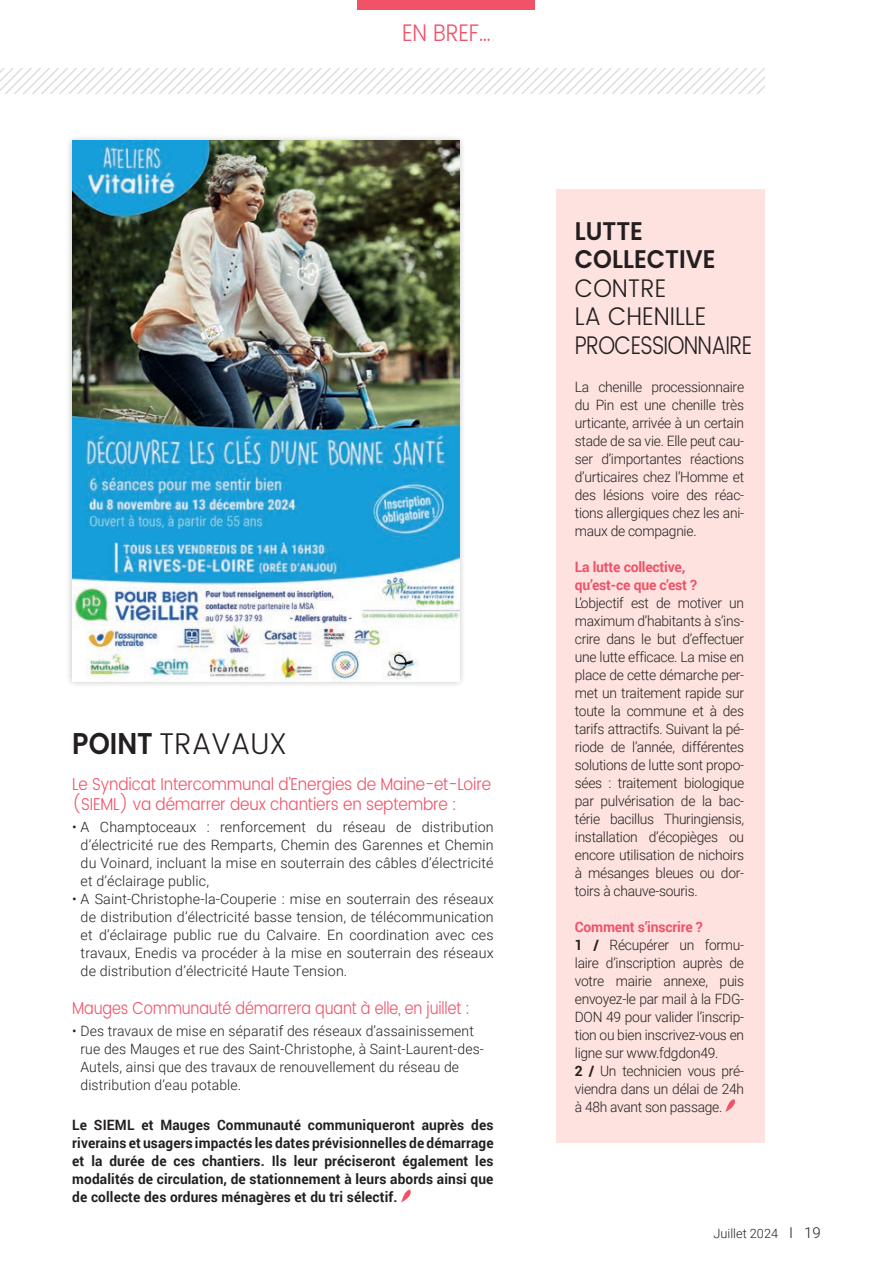
<style>
.page{position:relative;width:893px;height:1263px;background:#fff}
.page>*{position:absolute;margin:0;border:0;box-sizing:border-box;transform-origin:0 0}
.t1{font:300 30px "Poppins";color:#231f20;scale:.96 1}
.t2{font:300 25.5px/28.5px "Poppins";letter-spacing:-.03em;color:#231f20;scale:.93 1}
.t3{font:600 25.5px/28.5px "Poppins";color:#231f20;scale:.94 1}
.t4{font:300 24px "Poppins";letter-spacing:-.01em;color:#f05268;scale:.9 1}
.t5{font:300 17.25px/19.8px "Poppins";letter-spacing:-.01em;color:#f05268;scale:.9 1}
.t6{font:300 17.25px "Poppins";letter-spacing:-.01em;color:#f05268;scale:.85 1}
.t7{font:300 14.25px/18px "Roboto";letter-spacing:-.02em;color:#231f20;text-align:justify}
.t8{font:700 14.25px/18px "Roboto";letter-spacing:.01em;color:#231f20;text-align:justify;scale:.96 1}
.t9{font:300 14.25px/18px "Roboto";letter-spacing:.01em;color:#231f20}
.t10{font:700 14.25px/18px "Roboto";letter-spacing:-.015em;color:#f05268}
.t11{font:300 12.75px "Roboto";color:#231f20}
.s1{font-weight:600}
.s2{font-weight:700;color:#f05268}
.s3{font-weight:700}
.s4{font-size:15px}
</style>
<div class="page">
<svg style="left:0;top:68px;width:764px;height:25px"></svg>
<div style="left:358px;top:0;width:177px;height:10px;background:#f05268"></div>
<svg style="left:401px;top:1189px;width:10px;height:13px"></svg>
<div style="left:556px;top:190px;width:208px;height:953px;background:#fde2df"></div>
<div style="left:65px;top:134px;width:401px;height:554px;background:#231f20;opacity:.3"></div>
<img style="left:72px;top:141px;width:387px;height:540px">
<svg style="left:725px;top:1099px;width:10px;height:13px"></svg>
<h3 class="t4" style="left:402px;top:15px;width:100px">EN BREF…</h3>
<h1 class="t1" style="left:72px;top:722px;width:225px"><span class="s1">POINT</span> TRAVAUX</h1>
<p class="t5" style="left:72px;top:775px;width:467px">Le Syndicat Intercommunal d’Energies de Maine-et-Loire (SIEML) va démarrer deux chantiers en septembre :</p>
<p class="t7" style="left:81px;top:817px;width:414px;text-indent:-8px">• A Champtoceaux : renforcement du réseau de distribution d’électricité rue des Remparts, Chemin des Garennes et Chemin du Voinard, incluant la mise en souterrain des câbles d’électricité et d’éclairage public,</p>
<p class="t7" style="left:81px;top:889px;width:414px;text-indent:-8px">• A Saint-Christophe-la-Couperie : mise en souterrain des réseaux de distribution d’électricité basse tension, de télécommunication et d’éclairage public rue du Calvaire. En coordination avec ces travaux, Enedis va procéder à la mise en souterrain des réseaux de distribution d’électricité Haute Tension.</p>
<p class="t6" style="left:72px;top:995px;width:469px">Mauges Communauté démarrera quant à elle, en juillet :</p>
<p class="t9" style="left:80px;top:1021px;width:405px;text-indent:-8px">• Des travaux de mise en séparatif des réseaux d’assainissement rue des Mauges et rue des Saint-Christophe, à Saint-Laurent-des-Autels, ainsi que des travaux de renouvellement du réseau de distribution d’eau potable.</p>
<p class="t8" style="left:72px;top:1116px;width:440px">Le SIEML et Mauges Communauté communiqueront auprès des riverains et usagers impactés les dates prévisionnelles de démarrage et la durée de ces chantiers. Ils leur préciseront également les modalités de circulation, de stationnement à leurs abords ainsi que de collecte des ordures ménagères et du tri sélectif.</p>
<h2 class="t3" style="left:575px;top:217px;width:151px">LUTTE<br>COLLECTIVE</h2>
<h2 class="t2" style="left:575px;top:274px;width:192px">CONTRE<br>LA CHENILLE<br>PROCESSIONNAIRE</h2>
<p class="t7" style="left:575px;top:377px;width:171px">La chenille processionnaire du Pin est une chenille très urticante, arrivée à un certain stade de sa vie. Elle peut cau&shy;ser d’importantes réactions d’urticaires chez l’Homme et des lésions voire des réac&shy;tions allergiques chez les ani&shy;maux de compagnie.</p>
<p class="t10" style="left:575px;top:557px;width:124px">La lutte collective, qu’est-ce que c’est ?</p>
<p class="t7" style="left:575px;top:593px;width:171px">L’objectif est de motiver un maximum d’habitants à s’ins&shy;crire dans le but d’effectuer une lutte efficace. La mise en place de cette démarche per&shy;met un traitement rapide sur toute la commune et à des tarifs attractifs. Suivant la pé&shy;riode de l’année, différentes solutions de lutte sont propo&shy;sées : traitement biologique par pulvérisation de la bac&shy;térie bacillus Thuringiensis, installation d’écopièges ou encore utilisation de nichoirs à mésanges bleues ou dor&shy;toirs à chauve-souris.</p>
<p class="t7" style="left:575px;top:917px;width:171px;text-align:left"><span class="s2">Comment s’inscrire ?<br></span><span class="s3">1 /</span> Récupérer un formu&shy;laire d’inscription auprès de votre mairie annexe, puis envoyez-le par mail à la FDG-<br>DON 49 pour valider l’inscrip&shy;tion ou bien inscrivez-vous en ligne sur www.fdgdon49.<br><span class="s3">2 /</span> Un technicien vous pré&shy;viendra dans un délai de 24h à 48h avant son passage.</p>
<p class="t11" style="left:713px;top:1224px;width:109px">Juillet 2024 <span class="s4">I 19</span></p>
</div>
